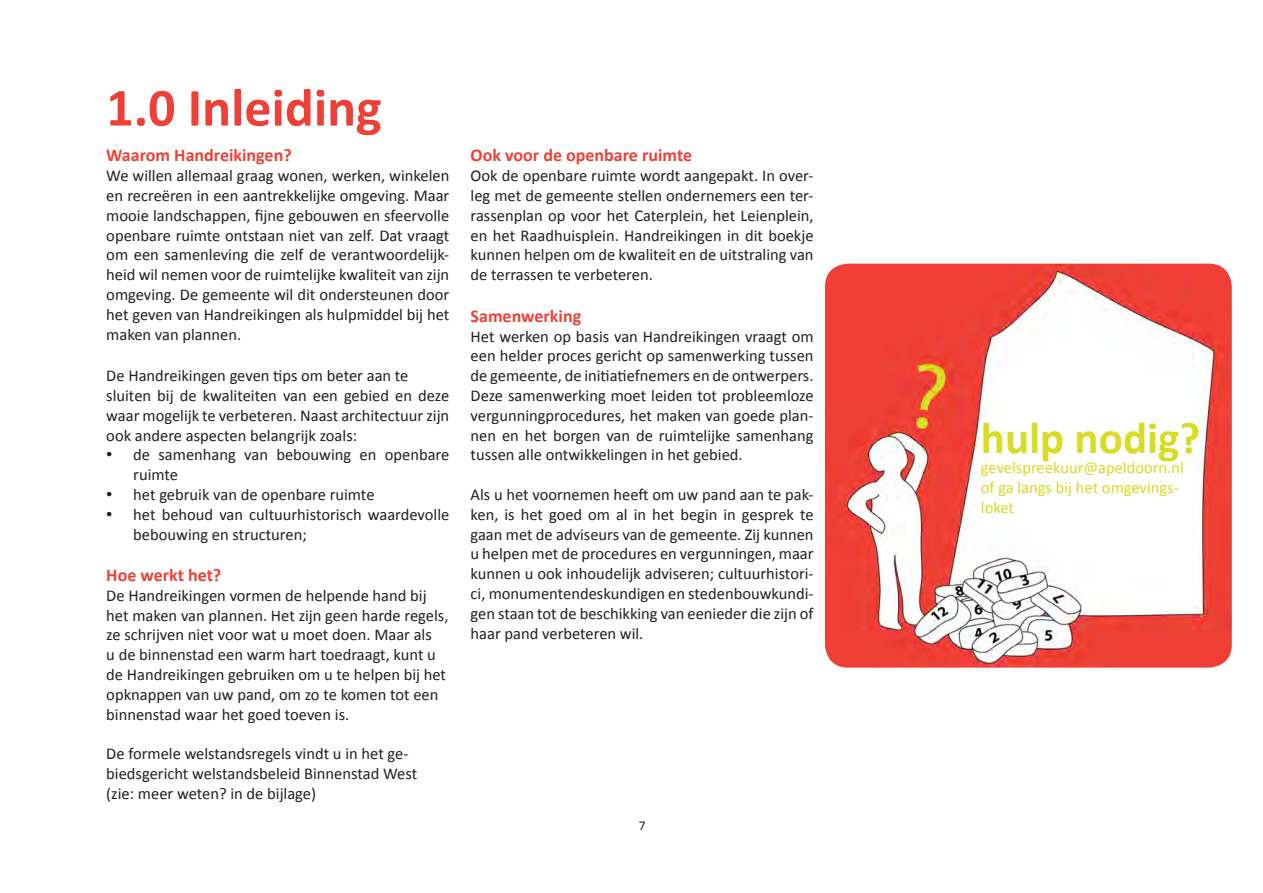
<style>
.page{position:relative;width:1263px;height:893px;background:#fff}
.page>*{position:absolute;margin:0;border:0;box-sizing:border-box;transform-origin:0 0}
.t1{font:700 54px "Calibri";color:#ee4037}
.t2{font:700 45px "Calibri";color:#d8dc23}
.t3{font:700 18px "Calibri";color:#ee4037}
.t4{font:16.5px/19.8px "Calibri";color:#231f20}
.t5{font:16.5px/19.8px "Calibri";color:#d8dc23}
.t6{font:13.5px "Calibri";color:#231f20}
.s1{font-family:"Times New Roman";font-size:18px}
</style>
<div class="page">
<img style="left:825px;top:264px;width:407px;height:404px">
<h1 class="t1" style="left:106px;top:73px;width:277px">1.0 Inleiding</h1>
<p class="t3" style="left:106px;top:144px;width:187px">Waarom Handreikingen?</p>
<p class="t4" style="left:106px;top:166px;width:345px;text-align:justify">We willen allemaal graag wonen, werken, winkelen en recreëren in een aantrekkelijke omgeving. Maar mooie landschappen, fijne gebouwen en sfeervolle openbare ruimte ontstaan niet van zelf. Dat vraagt om een samenleving die zelf de verantwoordelijk&shy;heid wil nemen voor de ruimtelijke kwaliteit van zijn omgeving. De gemeente wil dit ondersteunen door het geven van Handreikingen als hulpmiddel bij het maken van plannen.</p>
<p class="t4" style="left:106px;top:366px;width:344px">De Handreikingen geven tips om beter aan te sluiten bij de kwaliteiten van een gebied en deze waar mogelijk te verbeteren. Naast architectuur zijn ook andere aspecten belangrijk zoals:</p>
<p class="t4" style="left:133px;top:445px;width:317px;text-indent:-27px"><span class="s1">•</span> de samenhang van bebouwing en openbare ruimte</p>
<p class="t4" style="left:106px;top:485px;width:270px"><span class="s1">•</span> het gebruik van de openbare ruimte</p>
<p class="t4" style="left:133px;top:504px;width:317px;text-indent:-27px"><span class="s1">•</span> het behoud van cultuurhistorisch waardevolle bebouwing en structuren;</p>
<p class="t3" style="left:106px;top:563px;width:116px">Hoe werkt het?</p>
<p class="t4" style="left:106px;top:585px;width:344px">De Handreikingen vormen de helpende hand bij het maken van plannen. Het zijn geen harde regels, ze schrijven niet voor wat u moet doen. Maar als<br>u de binnenstad een warm hart toedraagt, kunt u de Handreikingen gebruiken om u te helpen bij het opknappen van uw pand, om zo te komen tot een binnenstad waar het goed toeven is.</p>
<p class="t4" style="left:106px;top:744px;width:312px">De formele welstandsregels vindt u in het ge&shy;biedsgericht welstandsbeleid Binnenstad West (zie: meer weten? in de bijlage)</p>
<p class="t3" style="left:471px;top:144px;width:223px">Ook voor de openbare ruimte</p>
<p class="t4" style="left:471px;top:166px;width:344px;text-align:justify">Ook de openbare ruimte wordt aangepakt. In over&shy;leg met de gemeente stellen ondernemers een ter&shy;rassenplan op voor het Caterplein, het Leienplein, en het Raadhuisplein. Handreikingen in dit boekje kunnen helpen om de kwaliteit en de uitstraling van de terrassen te verbeteren.</p>
<p class="t3" style="left:471px;top:304px;width:112px">Samenwerking</p>
<p class="t4" style="left:471px;top:326px;width:345px;text-align:justify">Het werken op basis van Handreikingen vraagt om een helder proces gericht op samenwerking tussen de gemeente, de initiatiefnemers en de ontwerpers.<br>Deze samenwerking moet leiden tot probleemloze vergunningprocedures, het maken van goede plan&shy;nen en het borgen van de ruimtelijke samenhang tussen alle ontwikkelingen in het gebied.</p>
<p class="t4" style="left:471px;top:485px;width:344px;text-align:justify">Als u het voornemen heeft om uw pand aan te pak&shy;ken, is het goed om al in het begin in gesprek te gaan met de adviseurs van de gemeente. Zij kunnen u helpen met de procedures en vergunningen, maar kunnen u ook inhoudelijk adviseren; cultuurhistori&shy;ci, monumentendeskundigen en stedenbouwkundi&shy;gen staan tot de beschikking van eenieder die zijn of haar pand verbeteren wil.</p>
<p class="t6" style="left:639px;top:817px;width:8px">7</p>
<h2 class="t2" style="left:981px;top:410px;width:221px">hulp nodig?</h2>
<p class="t5" style="left:981px;top:458px;width:204px">gevelspreekuur@apeldoorn.nl of ga langs bij het omgevings&shy;loket</p>
</div>
